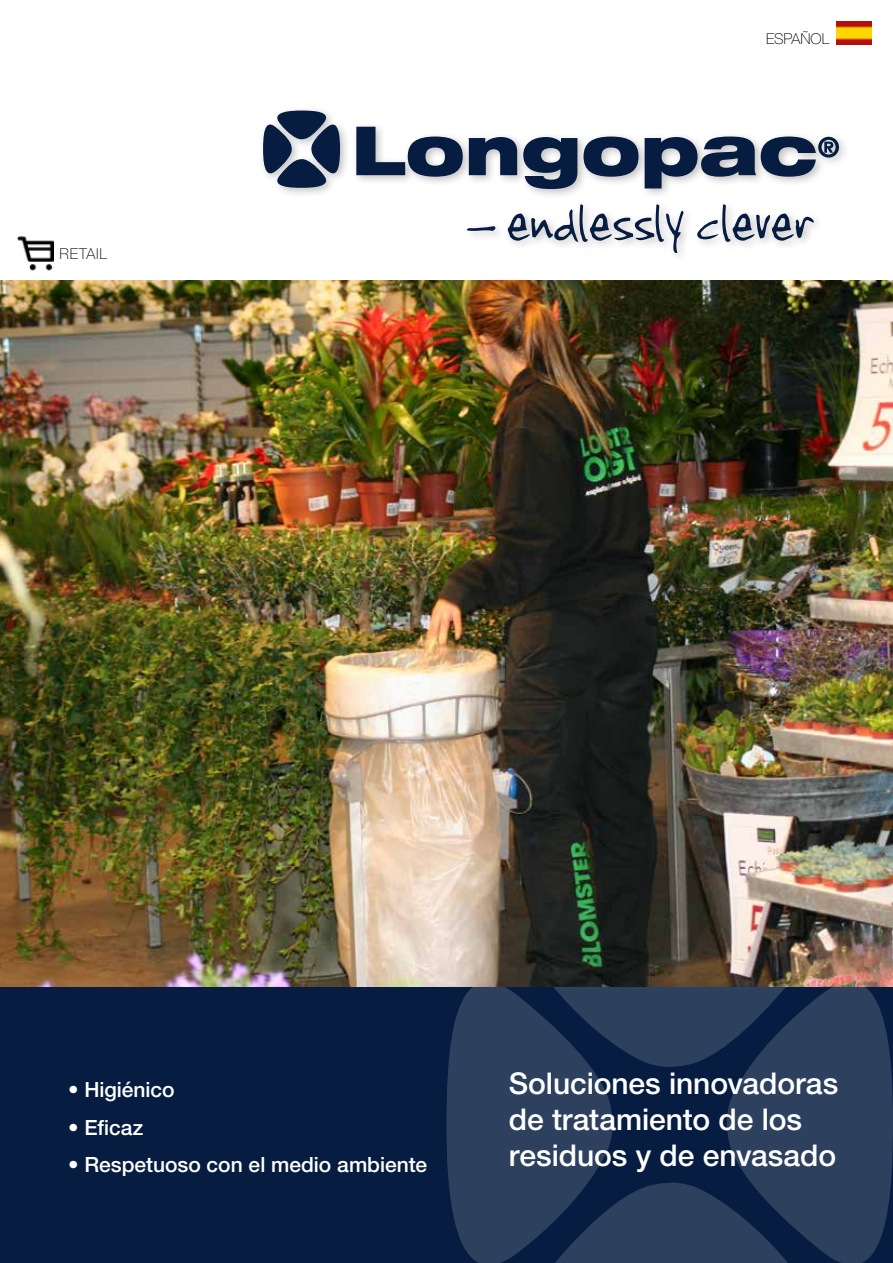
<style>
.page{position:relative;width:893px;height:1263px;background:#fff}
.page>*{position:absolute;margin:0;border:0;box-sizing:border-box;transform-origin:0 0}
.t1{font:500 30px/36px "Helvetica Neue LT Std";letter-spacing:-.005em;color:#fff}
.t2{font:500 21px "Helvetica Neue LT Std";color:#fff}
.t3{font:100 15px "Helvetica Neue LT Std";color:#000}
</style>
<div class="page">
<div style="left:0;top:986px;width:893px;height:277px;background:#061d41"></div>
<svg style="left:446px;top:986px;width:167px;height:277px;background:#283c5a"></svg>
<svg style="left:726px;top:986px;width:167px;height:277px;background:#293c5b"></svg>
<svg style="left:488px;top:1182px;width:363px;height:81px"></svg>
<svg style="left:490px;top:986px;width:363px;height:81px;fill:#2d405e"></svg>
<img style="left:0;top:281px;width:893px;height:705px">
<svg style="left:467px;top:204px;width:347px;height:49px"></svg>
<svg style="left:356px;top:127px;width:107px;height:50px"></svg>
<svg style="left:469px;top:137px;width:48px;height:38px;background:#3c4d69"></svg>
<svg style="left:523px;top:137px;width:54px;height:52px;background:#42536d"></svg>
<svg style="left:583px;top:137px;width:55px;height:40px;background:#485972"></svg>
<svg style="left:645px;top:137px;width:194px;height:51px"></svg>
<svg style="left:263px;top:111px;width:77px;height:77px"></svg>
<img style="left:17px;top:236px;width:36px;height:35px">
<img style="left:836px;top:21px;width:36px;height:24px">
<p class="t3" style="left:60px;top:245px;width:49px">RETAIL</p>
<p class="t3" style="left:766px;top:30px;width:64px">ESPAÑOL</p>
<p class="t2" style="left:68px;top:1077px;width:108px">• Higiénico</p>
<p class="t2" style="left:68px;top:1114px;width:77px">• Eficaz</p>
<p class="t2" style="left:68px;top:1152px;width:361px">• Respetuoso con el medio ambiente</p>
<p class="t1" style="left:509px;top:1065px;width:331px">Soluciones innovadoras de tratamiento de los residuos y de envasado</p>
</div>
